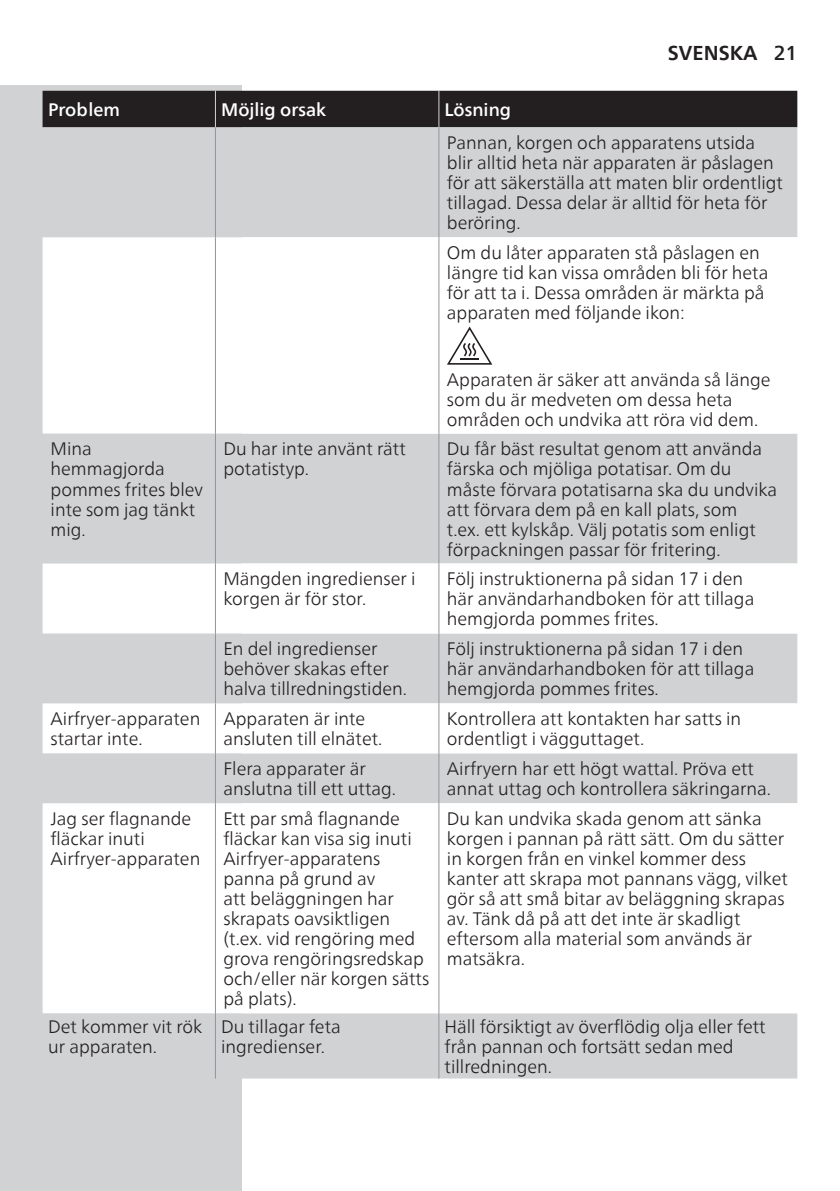
<style>
.page{position:relative;width:840px;height:1191px;background:#fff}
.page>*{position:absolute;margin:0;border:0;box-sizing:border-box;transform-origin:0 0}
.t1{font:700 20px "Neue Frutiger World";color:#231f20}
.chapter-table-roweve{font:300 18px/20px "Neue Frutiger World";color:#231f20}
.chapter-table-rowodd{font:300 18px/20px "Neue Frutiger World";color:#231f20}
.chapter-table-rowhea{font:500 18px "Neue Frutiger World";color:#fff}
.s1{font-weight:500}
</style>
<div class="page">
<div style="left:0;top:85px;width:241px;height:1106px;background:#d1d2d4"></div>
<div style="left:43px;top:91px;width:753px;height:36px;background:#231f20"></div>
<div style="left:43px;top:127px;width:753px;height:951px;background:#d1d2d4"></div>
<svg style="left:43px;top:237px;width:753px;height:396px"></svg>
<svg style="left:43px;top:703px;width:753px;height:50px"></svg>
<svg style="left:43px;top:803px;width:753px;height:210px"></svg>
<hr style="left:215px;top:91px;width:1px;height:36px;background:#d1d2d4">
<hr style="left:438px;top:91px;width:1px;height:36px;background:#d1d2d4">
<hr style="left:215px;top:127px;width:1px;height:110px;background:#939598">
<hr style="left:215px;top:237px;width:1px;height:196px;background:#939598">
<hr style="left:438px;top:127px;width:1px;height:110px;background:#939598">
<hr style="left:438px;top:237px;width:1px;height:196px;background:#939598">
<hr style="left:215px;top:633px;width:1px;height:70px;background:#939598">
<hr style="left:438px;top:633px;width:1px;height:70px;background:#939598">
<hr style="left:215px;top:703px;width:1px;height:50px;background:#939598">
<hr style="left:438px;top:703px;width:1px;height:50px;background:#939598">
<hr style="left:215px;top:753px;width:1px;height:50px;background:#939598">
<hr style="left:438px;top:753px;width:1px;height:50px;background:#939598">
<hr style="left:215px;top:803px;width:1px;height:210px;background:#939598">
<hr style="left:438px;top:803px;width:1px;height:210px;background:#939598">
<hr style="left:215px;top:433px;width:1px;height:130px;background:#939598">
<hr style="left:438px;top:433px;width:1px;height:130px;background:#939598">
<hr style="left:215px;top:563px;width:1px;height:70px;background:#939598">
<hr style="left:438px;top:563px;width:1px;height:70px;background:#939598">
<hr style="left:215px;top:1013px;width:1px;height:65px;background:#939598">
<hr style="left:438px;top:1013px;width:1px;height:65px;background:#939598">
<div style="left:446px;top:323px;width:46px;height:45px;background:#fff"></div>
<svg style="left:447px;top:326px;width:45px;height:39px"></svg>
<p class="t1" style="left:667px;top:35px;width:131px">SVENSKA <span class="s1">21</span></p>
<p class="chapter-table-rowhea" style="left:48px;top:95px;width:73px">Problem</p>
<p class="chapter-table-rowhea" style="left:221px;top:95px;width:107px">Möjlig orsak</p>
<p class="chapter-table-rowhea" style="left:444px;top:95px;width:68px">Lösning</p>
<p class="chapter-table-roweve" style="left:446px;top:133px;width:337px">Pannan, korgen och apparatens utsida blir alltid heta när apparaten är påslagen för att säkerställa att maten blir ordentligt tillagad. Dessa delar är alltid för heta för beröring.</p>
<p class="chapter-table-roweve" style="left:446px;top:243px;width:323px">Om du låter apparaten stå påslagen en längre tid kan vissa områden bli för heta för att ta i. Dessa områden är märkta på apparaten med följande ikon:</p>
<p class="chapter-table-roweve" style="left:446px;top:369px;width:325px">Apparaten är säker att använda så länge som du är medveten om dessa heta områden och undvika att röra vid dem.</p>
<p class="chapter-table-roweve" style="left:51px;top:439px;width:154px">Mina hemmagjorda pommes frites blev inte som jag tänkt mig.</p>
<p class="chapter-table-roweve" style="left:223px;top:439px;width:184px">Du har inte använt rätt potatistyp.</p>
<p class="chapter-table-roweve" style="left:446px;top:439px;width:331px">Du får bäst resultat genom att använda färska och mjöliga potatisar. Om du måste förvara potatisarna ska du undvika att förvara dem på en kall plats, som<br>t.ex. ett kylskåp. Välj potatis som enligt förpackningen passar för fritering.</p>
<p class="chapter-table-rowodd" style="left:223px;top:569px;width:193px">Mängden ingredienser i korgen är för stor.</p>
<p class="chapter-table-roweve" style="left:446px;top:569px;width:309px">Följ instruktionerna på sidan 17 i den här användarhandboken för att tillaga hemgjorda pommes frites.</p>
<p class="chapter-table-roweve" style="left:223px;top:639px;width:185px">En del ingredienser behöver skakas efter halva tillredningstiden.</p>
<p class="chapter-table-roweve" style="left:446px;top:639px;width:309px">Följ instruktionerna på sidan 17 i den här användarhandboken för att tillaga hemgjorda pommes frites.</p>
<p class="chapter-table-roweve" style="left:51px;top:709px;width:151px">Airfryer-apparaten startar inte.</p>
<p class="chapter-table-roweve" style="left:223px;top:709px;width:160px">Apparaten är inte ansluten till elnätet.</p>
<p class="chapter-table-roweve" style="left:446px;top:709px;width:296px">Kontrollera att kontakten har satts in ordentligt i vägguttaget.</p>
<p class="chapter-table-roweve" style="left:223px;top:759px;width:174px">Flera apparater är anslutna till ett uttag.</p>
<p class="chapter-table-roweve" style="left:446px;top:759px;width:325px">Airfryern har ett högt wattal. Pröva ett annat uttag och kontrollera säkringarna.</p>
<p class="chapter-table-rowodd" style="left:51px;top:809px;width:151px">Jag ser flagnande fläckar inuti<br>Airfryer-apparaten</p>
<p class="chapter-table-rowodd" style="left:223px;top:809px;width:207px">Ett par små flagnande fläckar kan visa sig inuti<br>Airfryer-apparatens panna på grund av<br>att beläggningen har skrapats oavsiktligen (t.ex. vid rengöring med grova rengöringsredskap och/eller när korgen sätts på plats).</p>
<p class="chapter-table-rowodd" style="left:446px;top:809px;width:342px">Du kan undvika skada genom att sänka korgen i pannan på rätt sätt. Om du sätter in korgen från en vinkel kommer dess kanter att skrapa mot pannans vägg, vilket gör så att små bitar av beläggning skrapas av. Tänk då på att det inte är skadligt eftersom alla material som används är matsäkra.</p>
<p class="chapter-table-rowodd" style="left:48px;top:1016px;width:156px">Det kommer vit rök ur apparaten.</p>
<p class="chapter-table-rowodd" style="left:221px;top:1016px;width:121px">Du tillagar feta ingredienser.</p>
<p class="chapter-table-rowodd" style="left:444px;top:1016px;width:322px">Häll försiktigt av överflödig olja eller fett från pannan och fortsätt sedan med tillredningen.</p>
</div>
